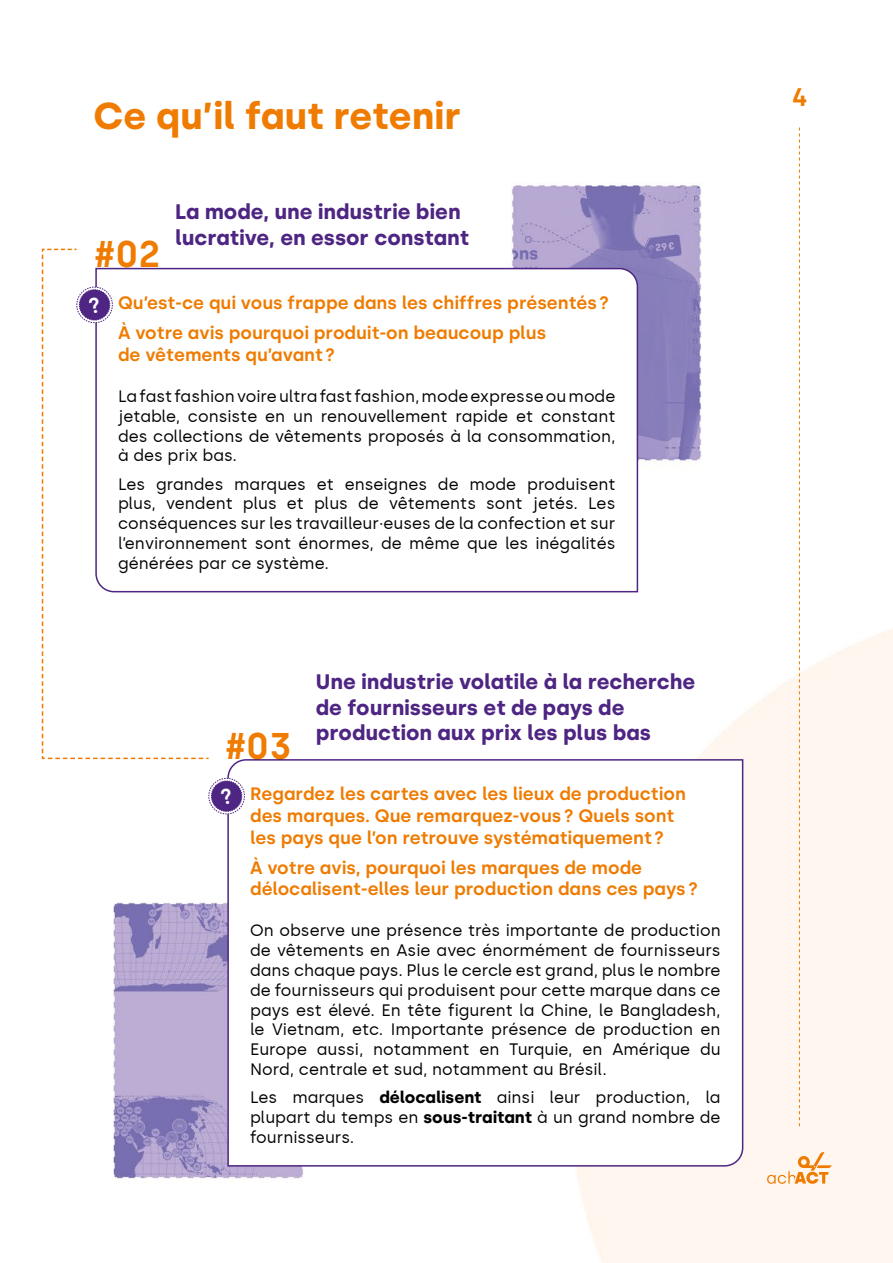
<style>
.page{position:relative;width:893px;height:1263px;background:#fff}
.page>*{position:absolute;margin:0;border:0;box-sizing:border-box;transform-origin:0 0}
.Titre2{font:700 37.5px "Silka";color:#ef7b00}
.t1{font:600 37.2px "Silka";color:#ef7b00}
.t2{font:600 25.5px "Silka";color:#ef7b00}
.Txt{font:700 21px/25.2px "Silka";color:#4e2583}
.Txt-2{font:600 18px/21.6px "Silka";color:#ef7b00}
.Txt-3{font:16.5px/19.8px "Silka";color:#000;text-align:justify}
.s1{font-weight:700}
</style>
<div class="page">
<img style="left:113px;top:127px;width:780px;height:1136px">
<svg style="left:799px;top:128px;width:1px;height:998px"></svg>
<svg style="left:767px;top:1152px;width:65px;height:32px"></svg>
<svg style="left:210px;top:267px;width:429px;height:326px"></svg>
<svg style="left:227px;top:758px;width:517px;height:409px"></svg>
<svg style="left:41px;top:248px;width:169px;height:512px"></svg>
<svg style="left:42px;top:249px;width:163px;height:510px"></svg>
<svg style="left:207px;top:776px;width:39px;height:40px"></svg>
<p class="Titre2" style="left:94px;top:94px;width:369px">Ce qu’il faut retenir</p>
<h2 class="t1" style="left:94px;top:232px;width:68px">#02</h2>
<p class="Txt" style="left:175px;top:199px;width:295px">La mode, une industrie bien lucrative, en essor constant</p>
<p class="Txt-2" style="left:118px;top:292px;width:493px">Qu’est-ce qui vous frappe dans les chiffres présentés?</p>
<p class="Txt-2" style="left:118px;top:322px;width:430px">À votre avis pourquoi produit-on beaucoup plus de vêtements qu’avant?</p>
<p class="Txt-3" style="left:118px;top:386px;width:499px">La fast fashion voire ultra fast fashion, mode expresse ou mode jetable, consiste en un renouvellement rapide et constant des collections de vêtements proposés à la consommation, à des prix bas.</p>
<p class="Txt-3" style="left:118px;top:474px;width:499px">Les grandes marques et enseignes de mode produisent plus, vendent plus et plus de vêtements sont jetés. Les conséquences sur les travailleur·euses de la confection et sur l’environnement sont énormes, de même que les inégalités générées par ce système.</p>
<h2 class="t1" style="left:224px;top:724px;width:69px">#03</h2>
<p class="Txt" style="left:316px;top:669px;width:381px">Une industrie volatile à la recherche de fournisseurs et de pays de production aux prix les plus bas</p>
<p class="Txt-2" style="left:250px;top:783px;width:437px">Regardez les cartes avec les lieux de production des marques. Que remarquez-vous? Quels sont les pays que l’on retrouve systématiquement?</p>
<p class="Txt-2" style="left:250px;top:857px;width:449px">À votre avis, pourquoi les marques de mode délocalisent-elles leur production dans ces pays?</p>
<p class="Txt-3" style="left:250px;top:921px;width:472px">On observe une présence très importante de production de vêtements en Asie avec énormément de fournisseurs dans chaque pays. Plus le cercle est grand, plus le nombre de fournisseurs qui produisent pour cette marque dans ce pays est élevé. En tête figurent la Chine, le Bangladesh, le Vietnam, etc. Importante présence de production en Europe aussi, notamment en Turquie, en Amérique du Nord, centrale et sud, notamment au Brésil.</p>
<p class="Txt-3" style="left:250px;top:1088px;width:472px">Les marques <span class="s1">délocalisent</span> ainsi leur production, la plupart du temps en <span class="s1">sous-traitant</span> à un grand nombre de fournisseurs.</p>
<h3 class="t2" style="left:791px;top:82px;width:18px">4</h3>
</div>
